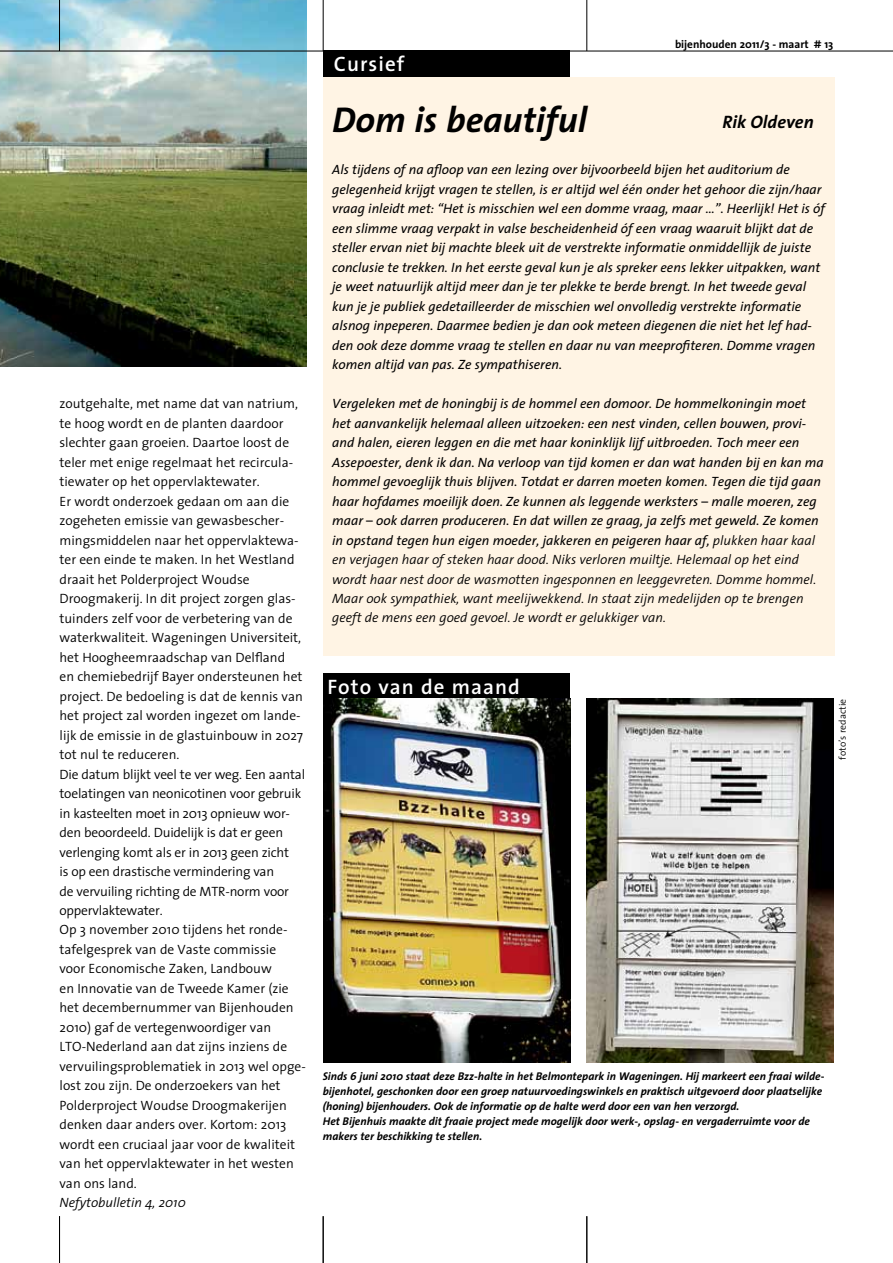
<style>
.page{position:relative;width:893px;height:1263px;background:#fff}
.page>*{position:absolute;margin:0;border:0;box-sizing:border-box;transform-origin:0 0}
.t1{font:italic 700 36px "The Sans";color:#000}
.t2{font:600 21px "The Sans";letter-spacing:.05em;color:#fff}
.t3{font:italic 700 18px "The Sans";color:#000}
.t4{font:italic 13.5px/19.5px "The Sans";color:#000}
.t5{font:300 13.5px/19.5px "The Sans";color:#000}
.t6{font:italic 300 13.5px "The Sans";color:#000}
.t7{font:italic 700 11.25px/15px "The Sans";color:#000}
.t8{font:700 11.25px "The Sans";color:#000}
.t9{font:300 9.75px "The Sans";color:#000}
.s1{font-weight:300}
</style>
<div class="page">
<img style="left:0;top:0;width:306px;height:367px">
<hr style="left:59px;top:0;width:1px;height:51px;background:#000">
<hr style="left:323px;top:0;width:1px;height:51px;background:#000">
<hr style="left:586px;top:0;width:1px;height:51px;background:#000">
<hr style="left:59px;top:1216px;width:1px;height:47px;background:#000">
<hr style="left:323px;top:1216px;width:1px;height:47px;background:#000">
<hr style="left:586px;top:1216px;width:1px;height:47px;background:#000">
<hr style="left:0;top:51px;width:893px;height:1px;background:#000">
<div style="left:323px;top:77px;width:511px;height:579px;background:#fff4e4"></div>
<div style="left:324px;top:51px;width:246px;height:26px;background:#000"></div>
<div style="left:323px;top:674px;width:247px;height:25px;background:#000"></div>
<img style="left:324px;top:699px;width:246px;height:363px">
<img style="left:586px;top:699px;width:247px;height:363px">
<p class="t5" style="left:60px;top:393px;width:248px">zoutgehalte, met name dat van natrium, te hoog wordt en de planten daardoor slechter gaan groeien. Daartoe loost de teler met enige regelmaat het recircula&shy;tiewater op het oppervlaktewater.<br>Er wordt onderzoek gedaan om aan die zogeheten emissie van gewasbescher&shy;mingsmiddelen naar het oppervlaktewa&shy;ter een einde te maken. In het Westland draait het Polderproject Woudse Droogmakerij. In dit project zorgen glas&shy;tuinders zelf voor de verbetering van de waterkwaliteit. Wageningen Universiteit, het Hoogheemraadschap van Delfland<br>en chemiebedrijf Bayer ondersteunen het project. De bedoeling is dat de kennis van het project zal worden ingezet om lande&shy;lijk de emissie in de glastuinbouw in 2027 tot nul te reduceren.<br>Die datum blijkt veel te ver weg. Een aantal toelatingen van neonicotinen voor gebruik in kasteelten moet in 2013 opnieuw wor&shy;den beoordeeld. Duidelijk is dat er geen verlenging komt als er in 2013 geen zicht<br>is op een drastische vermindering van<br>de vervuiling richting de MTR-norm voor oppervlaktewater.<br>Op 3 november 2010 tijdens het ronde&shy;tafelgesprek van de Vaste commissie<br>voor Economische Zaken, Landbouw<br>en Innovatie van de Tweede Kamer (zie het decembernummer van Bijenhouden 2010) gaf de vertegenwoordiger van LTO-Nederland aan dat zijns inziens de vervuilingsproblematiek in 2013 wel opge&shy;lost zou zijn. De onderzoekers van het Polderproject Woudse Droogmakerijen denken daar anders over. Kortom: 2013 wordt een cruciaal jaar voor de kwaliteit van het oppervlaktewater in het westen van ons land.</p>
<p class="t6" style="left:60px;top:1192px;width:128px">Nefytobulletin 4, 2010</p>
<h2 class="t2" style="left:334px;top:47px;width:72px">Cursief</h2>
<p class="t8" style="left:675px;top:35px;width:160px">bijenhouden 2011/3 - maart # 13</p>
<h1 class="t1" style="left:332px;top:90px;width:257px">Dom is beautiful</h1>
<h3 class="t3" style="left:722px;top:106px;width:93px">Rik Oldeven</h3>
<p class="t4" style="left:332px;top:159px;width:494px">Als tijdens of na afloop van een lezing over bijvoorbeeld bijen het auditorium de gelegenheid krijgt vragen te stellen, is er altijd wel één onder het gehoor die zijn/haar vraag inleidt met: “Het is misschien wel een domme vraag, maar …”. Heerlijk! Het is óf een slimme vraag verpakt in valse bescheidenheid óf een vraag waaruit blijkt dat de steller ervan niet bij machte bleek uit de verstrekte informatie onmiddellijk de juiste conclusie te trekken. In het eerste geval kun je als spreker eens lekker uitpakken, want je weet natuurlijk altijd meer dan je ter plekke te berde brengt. In het tweede geval kun je je publiek gedetailleerder de misschien wel onvolledig verstrekte informatie alsnog inpeperen. Daarmee bedien je dan ook meteen diegenen die niet het lef had&shy;den ook deze domme vraag te stellen en daar nu van meeprofiteren. Domme vragen komen altijd van pas. Ze sympathiseren.</p>
<p class="t4" style="left:332px;top:393px;width:493px">Vergeleken met de honingbij is de hommel een domoor. De hommelkoningin moet het aanvankelijk helemaal alleen uitzoeken: een nest vinden, cellen bouwen, provi&shy;and halen, eieren leggen en die met haar koninklijk lijf uitbroeden. Toch meer een Assepoester, denk ik dan. Na verloop van tijd komen er dan wat handen bij en kan ma hommel gevoeglijk thuis blijven. Totdat er darren moeten komen. Tegen die tijd gaan haar hofdames moeilijk doen. Ze kunnen als leggende werksters – malle moeren, zeg maar – ook darren produceren. En dat willen ze graag, ja zelfs met geweld. Ze komen in opstand tegen hun eigen moeder, jakkeren en peigeren haar af, <span class="s1">plukken haar kaal en verjagen haar of steken haar dood. Niks verloren muiltje. Helemaal op het eind wordt haar nest door de wasmotten ingesponnen en leeggevreten. Domme hommel.<br>Maar ook sympathiek, want meelijwekkend. In staat zijn medelijden op te brengen geeft de mens een goed gevoel. Je wordt er gelukkiger van.</span></p>
<h2 class="t2" style="left:327px;top:669px;width:194px">Foto van de maand</h2>
<p class="t9" style="left:834px;top:759px;width:62px;rotate:-90deg">foto’s redactie</p>
<p class="t7" style="left:323px;top:1069px;width:503px">Sinds 6 juni 2010 staat deze Bzz-halte in het Belmontepark in Wageningen. Hij markeert een fraai wilde&shy;bijenhotel, geschonken door een groep natuurvoedingswinkels en praktisch uitgevoerd door plaatselijke (honing) bijenhouders. Ook de informatie op de halte werd door een van hen verzorgd.<br>Het Bijenhuis maakte dit fraaie project mede mogelijk door werk-, opslag- en vergaderruimte voor de makers ter beschikking te stellen.</p>
</div>
